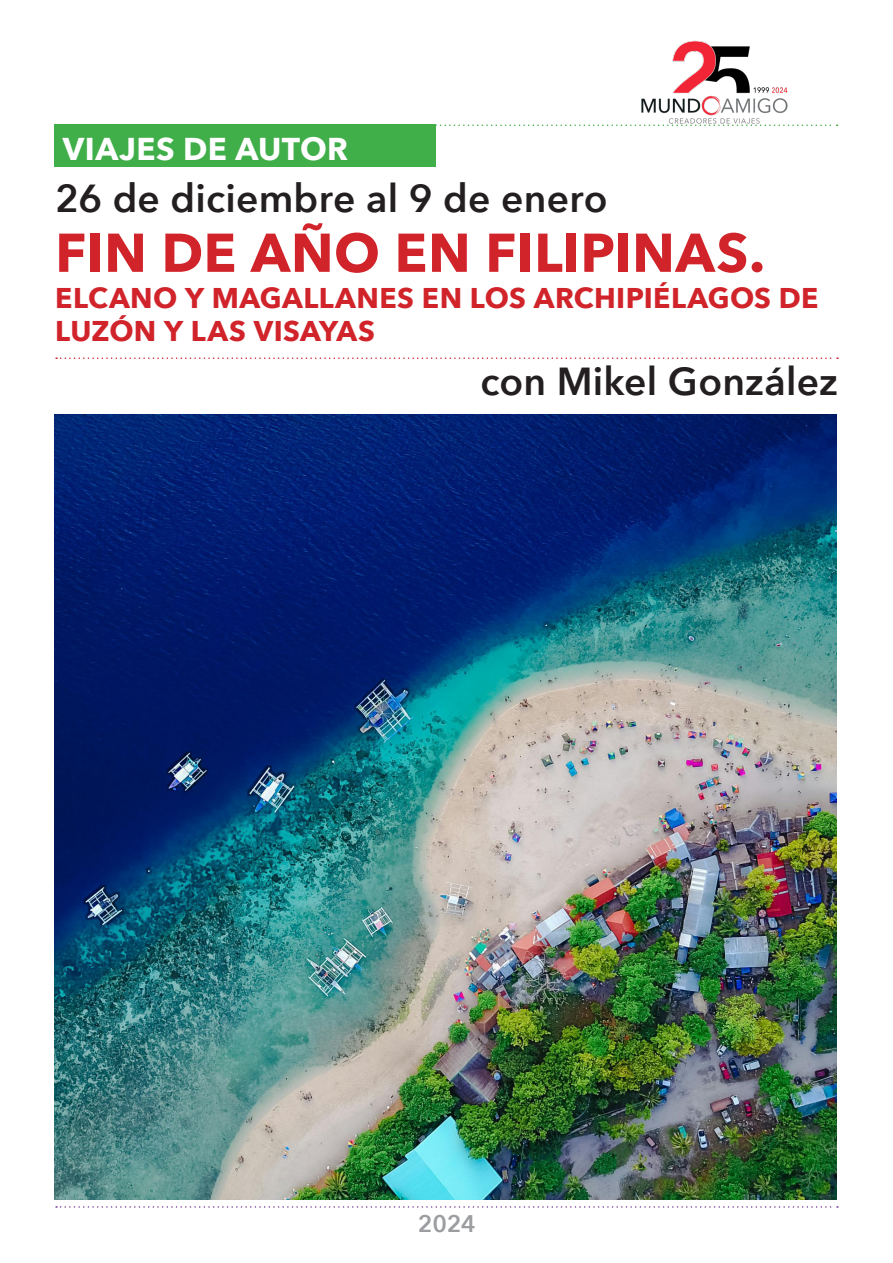
<style>
.page{position:relative;width:893px;height:1263px;background:#fff}
.page>*{position:absolute;margin:0;border:0;box-sizing:border-box;transform-origin:0 0}
.H2_Subtitulo{font:700 54px "Avenir Next";letter-spacing:.01em;color:#d1232a}
.H3_Subtitulo_Light{font:600 39px "Avenir Next";letter-spacing:.005em;color:#231f20}
.t1{font:700 31.5px "Avenir Next";letter-spacing:.015em;color:#fff}
.H2_Subtitulo-2{font:700 28.5px/33px "Avenir Next";letter-spacing:.015em;color:#d1232a}
.t2{font:600 24px "Avenir Next";color:#9b9da0}
</style>
<div class="page">
<img style="left:639px;top:40px;width:150px;height:85px">
<svg style="left:436px;top:125px;width:402px;height:1px"></svg>
<svg style="left:56px;top:1206px;width:782px;height:2px"></svg>
<svg style="left:56px;top:357px;width:782px;height:2px"></svg>
<img style="left:54px;top:414px;width:782px;height:785px">
<div style="left:54px;top:124px;width:382px;height:42px;background:#40ae49"></div>
<p class="t1" style="left:63px;top:121px;width:287px">VIAJES DE AUTOR</p>
<p class="H3_Subtitulo_Light" style="left:55px;top:164px;width:554px">26 de diciembre al 9 de enero</p>
<p class="H2_Subtitulo" style="left:55px;top:206px;width:711px">FIN DE AÑO EN FILIPINAS.</p>
<p class="H2_Subtitulo-2" style="left:55px;top:281px;width:765px">ELCANO Y MAGALLANES EN LOS ARCHIPIÉLAGOS DE<br>LUZÓN Y LAS VISAYAS</p>
<p class="H3_Subtitulo_Light" style="left:480px;top:348px;width:359px">con Mikel González</p>
<p class="t2" style="left:418px;top:1203px;width:60px">2024</p>
</div>
